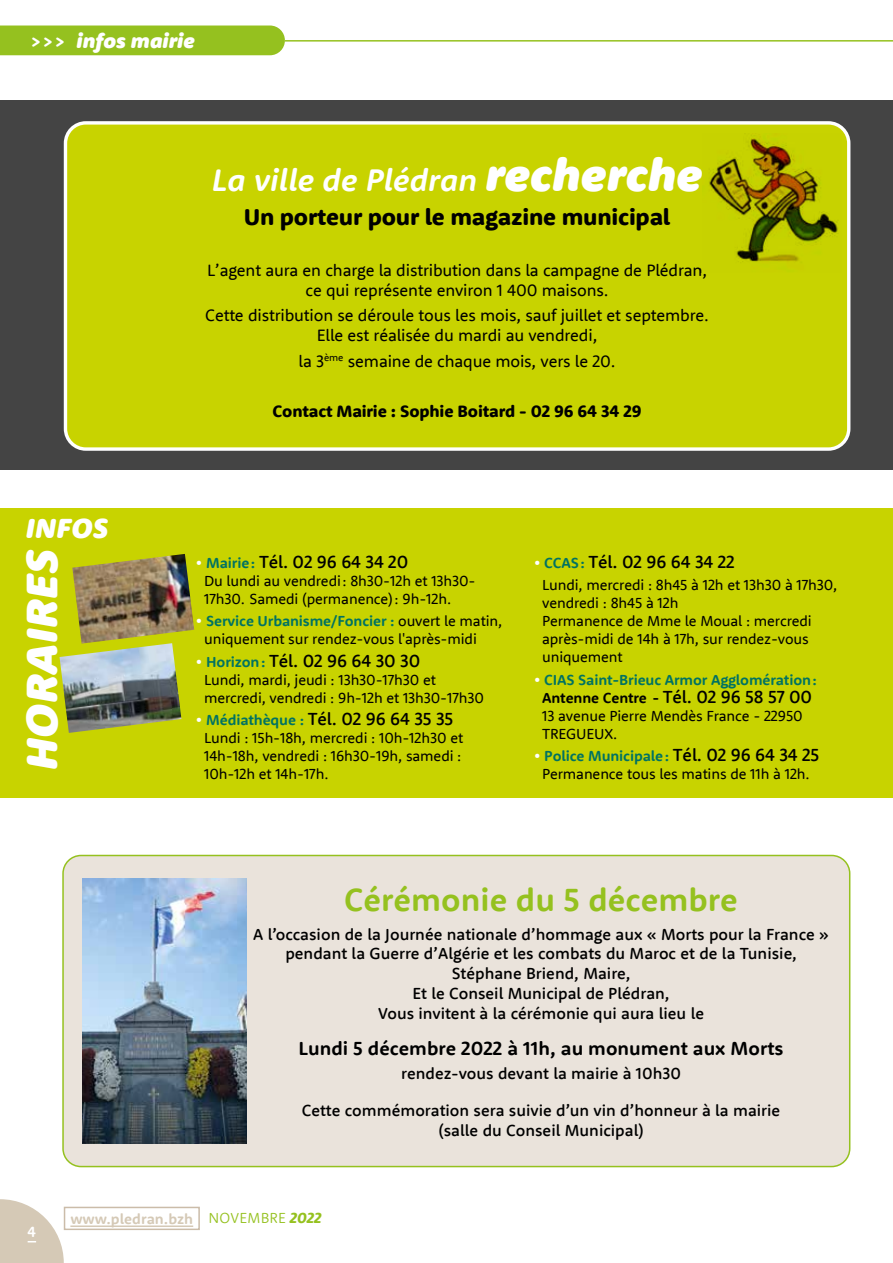
<style>
.page{position:relative;width:893px;height:1263px;background:#fff}
.page>*{position:absolute;margin:0;border:0;box-sizing:border-box;transform-origin:0 0}
.t1{font:italic 900 45.6px "Rooney Sans";letter-spacing:.01em;color:#fff}
.t2{font:700 33px "Rooney Sans";color:#95c11f}
.t3{font:italic 700 32.25px "Rooney Sans";color:#fff}
.t4{font:italic 900 28.5px "Rooney Sans";letter-spacing:.015em;color:#fff}
.t5{font:800 23.7px "Rooney Sans";letter-spacing:-.01em;color:#000}
.t6{font:italic 900 21px "Rooney Sans";color:#fff}
.t7{font:700 19.5px "Rooney Sans";color:#000}
.t8{font:500 18px "Rooney Sans";letter-spacing:-.01em;color:#000}
.t9{font:16.95px/20.4px "Rooney Sans";letter-spacing:-.01em;color:#000;text-align:center}
.t10{font:800 16.95px "Rooney Sans";letter-spacing:-.01em;color:#000}
.t11{font:500 16.5px/19.8px "Rooney Sans";color:#000;text-align:center}
.t12{font:15px/18px "Rooney Sans";letter-spacing:-.01em;color:#000}
.t13{font:700 15px "Rooney Sans";color:#d5c9b6}
.t14{font:700 15px "Rooney Sans";color:#fff}
.s1{font-weight:700;font-style:normal}
.s2{font-weight:900;font-size:47.4px}
.s3{font-weight:700;font-size:15px;color:#fff}
.s4{font-weight:700;font-size:15px;color:#007262}
.s5{font-weight:700;color:#fff}
.s6{font-weight:700;color:#007262}
.s7{font-weight:700}
.s8{font-weight:500;font-size:18px}
.s9{font-weight:300;color:#95c11f}
.s10{font-weight:800;font-style:italic;color:#95c11f}
</style>
<div class="page">
<hr style="left:70px;top:1225px;width:123px;height:2px;background:#d5c9b6">
<div style="left:64px;top:1207px;width:136px;height:23px;border:2px solid #cbbca9"></div>
<svg style="left:0;top:1199px;width:64px;height:64px"></svg>
<hr style="left:285px;top:40px;width:608px;height:2px;background:#95c11f">
<div style="left:0;top:26px;width:285px;height:29px;background:#95c11f"></div>
<div style="left:0;top:508px;width:893px;height:289px;background:#c8d300"></div>
<img style="left:72px;top:554px;width:122px;height:89px">
<img style="left:60px;top:643px;width:121px;height:90px">
<div style="left:63px;top:855px;width:787px;height:311px;background:#eae3db;border-radius:18px"></div>
<div style="left:62px;top:855px;width:788px;height:312px;border:2px solid #95c11f;border-radius:18px"></div>
<img style="left:83px;top:878px;width:164px;height:266px">
<div style="left:0;top:100px;width:893px;height:370px;background:#444"></div>
<div style="left:65px;top:123px;width:784px;height:326px;background:#c8d300;border-radius:20px"></div>
<div style="left:64px;top:121px;width:786px;height:330px;border:3px solid #fff;border-radius:20px"></div>
<img style="left:709px;top:135px;width:130px;height:127px">
<h3 class="t6" style="left:30px;top:27px;width:167px"><span class="s1">&gt;&gt;&gt;</span> infos mairie</h3>
<h3 class="t3" style="left:212px;top:158px;width:492px">La ville de Plédran <span class="s2">recherche</span></h3>
<h3 class="t5" style="left:244px;top:202px;width:428px">Un porteur pour le magazine municipal</h3>
<p class="t9" style="left:207px;top:259px;width:501px">L’agent aura en charge la distribution dans la campagne de Plédran, ce qui représente environ 1 400 maisons.</p>
<p class="t9" style="left:205px;top:305px;width:505px">Cette distribution se déroule tous les mois, sauf juillet et septembre.<br>Elle est réalisée du mardi au vendredi,</p>
<p class="t9" style="left:299px;top:350px;width:318px">la 3<sup>ème</sup> semaine de chaque mois, vers le 20.</p>
<p class="t10" style="left:273px;top:400px;width:370px">Contact Mairie : Sophie Boitard - 02 96 64 34 29</p>
<h3 class="t4" style="left:26px;top:509px;width:84px">INFOS</h3>
<h1 class="t1" style="left:12px;top:770px;width:223px;rotate:-90deg">HORAIRES</h1>
<p class="t8" style="left:196px;top:550px;width:214px"><span class="s3">•</span> <span class="s4">Mairie:</span> Tél. 02 96 64 34 20</p>
<p class="t12" style="left:204px;top:571px;width:273px">Du lundi au vendredi: 8h30-12h et 13h30-<br>17h30. Samedi (permanence): 9h-12h.</p>
<p class="t12" style="left:204px;top:612px;width:300px;text-indent:-9px"><span class="s5">•</span> <span class="s6">Service Urbanisme/Foncier :</span> ouvert le matin, uniquement sur rendez-vous l'après-midi</p>
<p class="t8" style="left:196px;top:649px;width:226px"><span class="s3">•</span> <span class="s4">Horizon:</span> Tél. 02 96 64 30 30</p>
<p class="t12" style="left:204px;top:670px;width:281px">Lundi, mardi, jeudi : 13h30-17h30 et mercredi, vendredi : 9h-12h et 13h30-17h30</p>
<p class="t8" style="left:196px;top:707px;width:259px"><span class="s3">•</span> <span class="s4">Médiathèque :</span> Tél. 02 96 64 35 35</p>
<p class="t12" style="left:204px;top:728px;width:261px;text-align:justify">Lundi : 15h-18h, mercredi : 10h-12h30 et 14h-18h, vendredi : 16h30-19h, samedi :<br>10h-12h et 14h-17h.</p>
<p class="t8" style="left:534px;top:550px;width:203px"><span class="s3">•</span> <span class="s4">CCAS:</span> Tél. 02 96 64 34 22</p>
<p class="t12" style="left:542px;top:576px;width:297px">Lundi, mercredi : 8h45 à 12h et 13h30 à 17h30, vendredi : 8h45 à 12h<br>Permanence de Mme le Moual : mercredi après-midi de 14h à 17h, sur rendez-vous uniquement</p>
<p class="t12" style="left:542px;top:670px;width:276px;text-indent:-9px"><span class="s5">•</span> <span class="s6">CIAS Saint-Brieuc Armor Agglomération:<br></span><span class="s7">Antenne Centre -</span> <span class="s8">Tél. 02 96 58 57 00<br></span>13 avenue Pierre Mendès France - 22950<br>TREGUEUX.</p>
<p class="t12" style="left:534px;top:746px;width:287px;text-align:center"><span class="s5">•</span> <span class="s6">Police Municipale:</span> <span class="s8">Tél. 02 96 64 34 25<br></span>Permanence tous les matins de 11h à 12h.</p>
<h2 class="t2" style="left:344px;top:878px;width:395px">Cérémonie du 5 décembre</h2>
<p class="t11" style="left:253px;top:923px;width:577px">A l’occasion de la Journée nationale d’hommage aux « Morts pour la France » pendant la Guerre d’Algérie et les combats du Maroc et de la Tunisie, Stéphane Briend, Maire,<br>Et le Conseil Municipal de Plédran,<br>Vous invitent à la cérémonie qui aura lieu le</p>
<h3 class="t7" style="left:299px;top:1035px;width:487px">Lundi 5 décembre 2022 à 11h, au monument aux Morts</h3>
<p class="t11" style="left:401px;top:1063px;width:281px">rendez-vous devant la mairie à 10h30</p>
<p class="t11" style="left:302px;top:1100px;width:480px">Cette commémoration sera suivie d’un vin d’honneur à la mairie (salle du Conseil Municipal)</p>
<p class="t14" style="left:28px;top:1222px;width:10px">4</p>
<p class="t13" style="left:70px;top:1209px;width:253px">www.pledran.bzh <span class="s9">NOVEMBRE</span> <span class="s10">2022</span></p>
</div>
